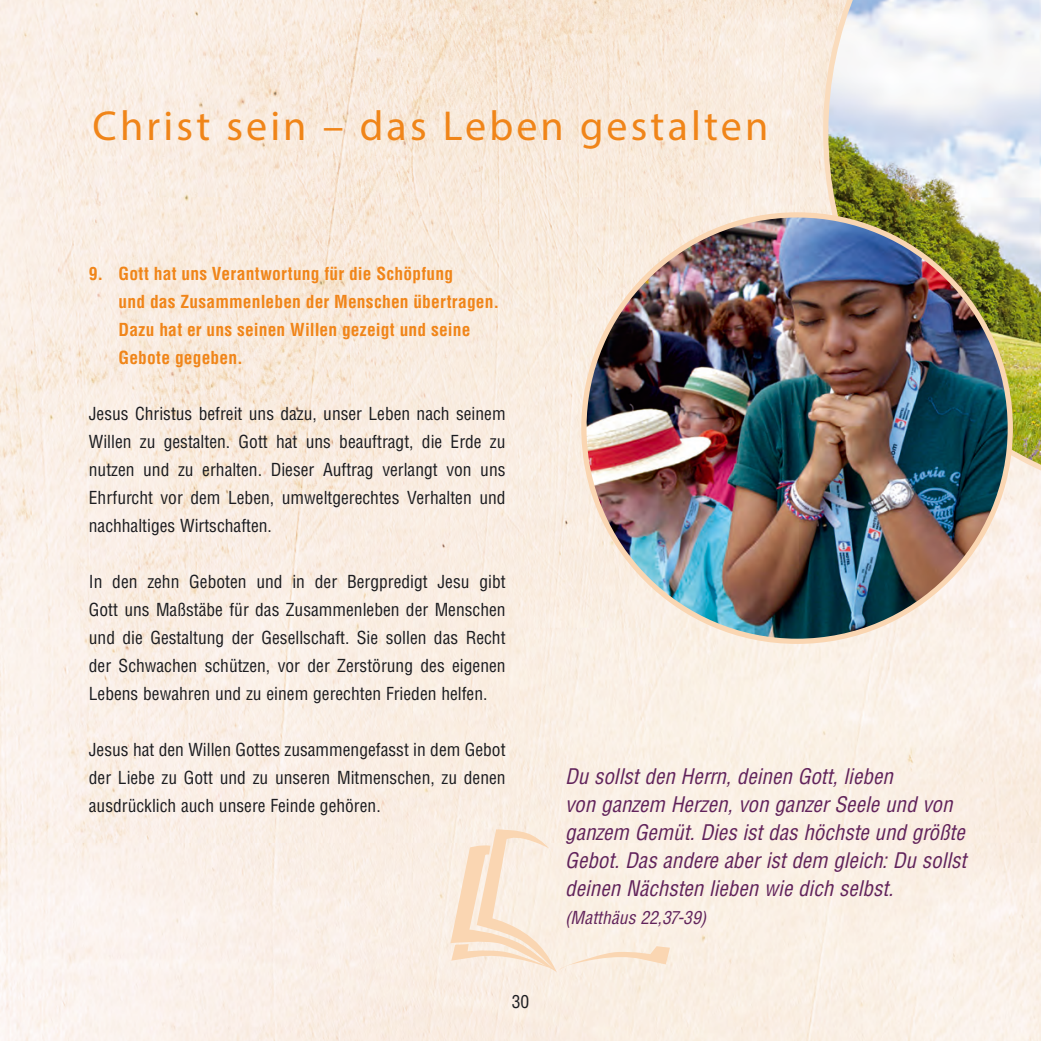
<style>
.page{position:relative;width:1041px;height:1041px;background:#fff}
.page>*{position:absolute;margin:0;border:0;box-sizing:border-box;transform-origin:0 0}
.Headline{font:42px "Myriad Pro";letter-spacing:.075em;color:#f08519}
.Zitat{font:italic condensed 21px/28px "Helvetica LT Std";color:#61235b}
.t1{font:condensed 17.5px/28px "Helvetica LT Std";color:#1b1c20;text-align:justify}
.Subhead{font:700 condensed 17.5px/28px "Helvetica LT Std";letter-spacing:.01em;color:#f08519}
.Zitat-2{font:italic condensed 17.5px "Helvetica LT Std";letter-spacing:.005em;color:#61235b}
</style>
<div class="page">
<img style="left:0;top:0;width:1041px;height:1041px">
<img style="left:823px;top:0;width:218px;height:504px">
<img style="left:584px;top:215px;width:426px;height:426px;border-radius:213px">
<svg style="left:443px;top:829px;width:231px;height:143px;background:#faebdb"></svg>
<p class="Headline" style="left:93px;top:100px;width:677px">Christ sein – das Leben gestalten</p>
<p class="Subhead" style="left:119px;top:259px;width:382px;text-indent:-30px">9. Gott hat uns Verantwortung für die Schöpfung<br>und das Zusammenleben der Menschen übertragen.<br>Dazu hat er uns seinen Willen gezeigt und seine Gebote gegeben.</p>
<p class="t1" style="left:89px;top:399px;width:418px">Jesus Christus befreit uns dazu, unser Leben nach seinem Willen zu gestalten. Gott hat uns beauftragt, die Erde zu nutzen und zu erhalten. Dieser Auftrag verlangt von uns Ehrfurcht vor dem Leben, umweltgerechtes Verhalten und nachhaltiges Wirtschaften.</p>
<p class="t1" style="left:89px;top:567px;width:418px">In den zehn Geboten und in der Bergpredigt Jesu gibt Gott uns Maßstäbe für das Zusammenleben der Menschen und die Gestaltung der Gesellschaft. Sie sollen das Recht der Schwachen schützen, vor der Zerstörung des eigenen Lebens bewahren und zu einem gerechten Frieden helfen.</p>
<p class="t1" style="left:89px;top:735px;width:418px">Jesus hat den Willen Gottes zusammengefasst in dem Gebot der Liebe zu Gott und zu unseren Mitmenschen, zu denen ausdrücklich auch unsere Feinde gehören.</p>
<p class="t1" style="left:512px;top:987px;width:19px">30</p>
<p class="Zitat" style="left:565px;top:763px;width:403px">Du sollst den Herrn, deinen Gott, lieben<br>von ganzem Herzen, von ganzer Seele und von ganzem Gemüt. Dies ist das höchste und größte Gebot. Das andere aber ist dem gleich: Du sollst deinen Nächsten lieben wie dich selbst.</p>
<p class="Zitat-2" style="left:565px;top:907px;width:143px">(Matthäus 22,37-39)</p>
</div>
